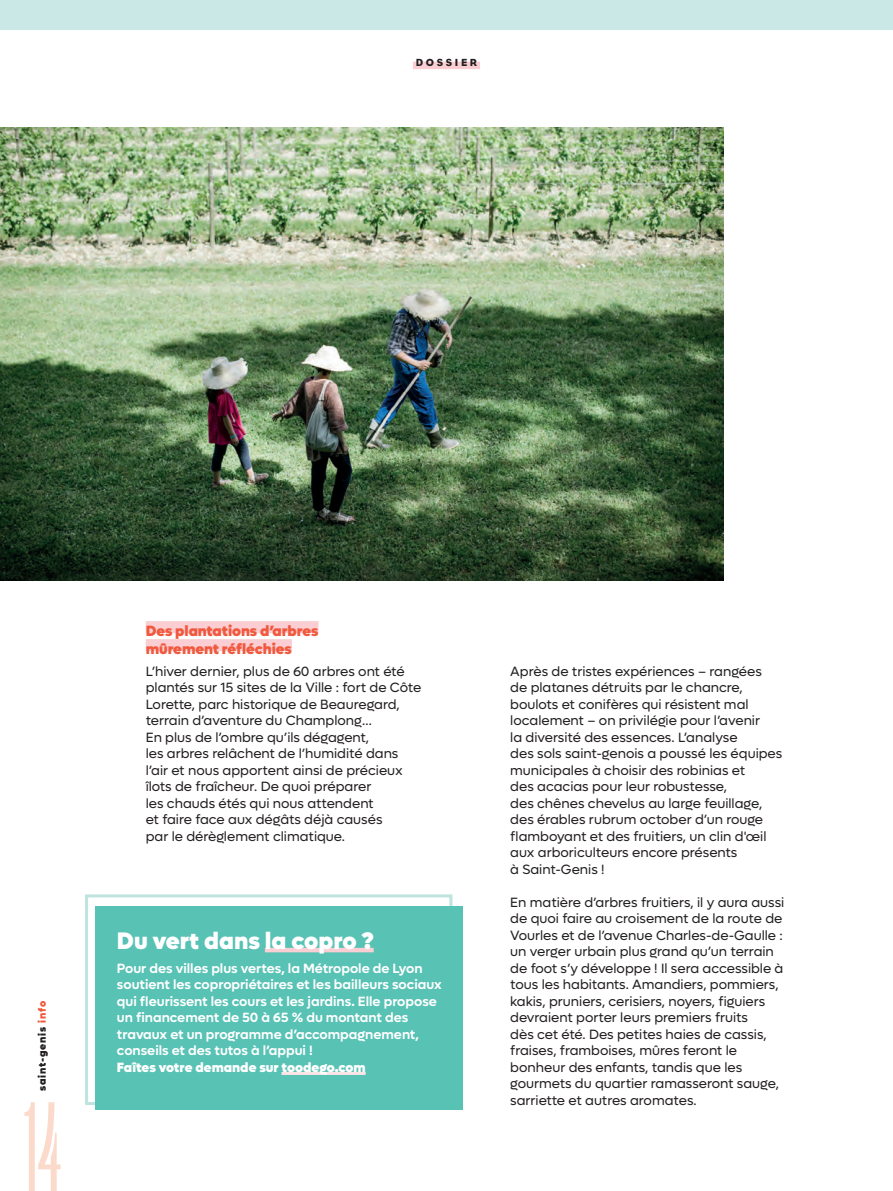
<style>
.page{position:relative;width:893px;height:1191px;background:#fff}
.page>*{position:absolute;margin:0;border:0;box-sizing:border-box;transform-origin:0 0}
.t1{font:500 93.9px "Tusker Grotesk 2500";color:#fcdacb}
.t2{font:900 24px "Lufga";color:#fff}
.t3{font:900 15px/18px "Lufga";letter-spacing:-.005em;color:#f0593e}
.t4{font:13.5px/16.5px "Lufga";color:#231f20}
.t5{font:600 13.5px/16.5px "Lufga";color:#fff}
.t6{font:900 13.5px "Lufga";color:#fff}
.t7{font:900 10.5px "Lufga";letter-spacing:.08em;color:#231f20}
.t8{font:10.5px "Bureau Eagle";letter-spacing:.25em;color:#231f20}
.s1{color:#f0593e}
</style>
<div class="page">
<div style="left:413px;top:62px;width:67px;height:7px;background:#faced2"></div>
<div style="left:0;top:0;width:893px;height:30px;background:#c9e8e6"></div>
<div style="left:146px;top:621px;width:172px;height:12px;background:#faced2"></div>
<div style="left:146px;top:639px;width:146px;height:12px;background:#faced2"></div>
<div style="left:85px;top:894px;width:367px;height:211px;border:3px solid #bfe3de"></div>
<div style="left:96px;top:906px;width:367px;height:203px;background:#58c2b5"></div>
<div style="left:265px;top:947px;width:109px;height:5px;background:#faced2"></div>
<hr style="left:282px;top:1072px;width:84px;height:3px;background:#fce5e7">
<img style="left:0;top:128px;width:723px;height:452px">
<p class="t8" style="left:416px;top:56px;width:63px">DOSSIER</p>
<p class="t7" style="left:36px;top:1091px;width:92px;rotate:-90deg">saint-genis <span class="s1">info</span></p>
<h1 class="t1" style="left:24px;top:1092px;width:39px">14</h1>
<p class="t3" style="left:146px;top:622px;width:174px">Des plantations d’arbres mûrement réfléchies</p>
<p class="t4" style="left:146px;top:663px;width:277px">L’hiver dernier, plus de 60 arbres ont été plantés sur 15 sites de la Ville : fort de Côte Lorette, parc historique de Beauregard, terrain d’aventure du Champlong…<br>En plus de l’ombre qu’ils dégagent,<br>les arbres relâchent de l’humidité dans l’air et nous apportent ainsi de précieux îlots de fraîcheur. De quoi préparer<br>les chauds étés qui nous attendent<br>et faire face aux dégâts déjà causés<br>par le dérèglement climatique.</p>
<p class="t4" style="left:510px;top:663px;width:274px">Après de tristes expériences – rangées<br>de platanes détruits par le chancre, boulots et conifères qui résistent mal localement – on privilégie pour l’avenir<br>la diversité des essences. L’analyse<br>des sols saint-genois a poussé les équipes municipales à choisir des robinias et<br>des acacias pour leur robustesse,<br>des chênes chevelus au large feuillage, des érables rubrum october d’un rouge flamboyant et des fruitiers, un clin d'œil aux arboriculteurs encore présents<br>à Saint-Genis !</p>
<p class="t4" style="left:510px;top:894px;width:276px">En matière d’arbres fruitiers, il y aura aussi de quoi faire au croisement de la route de Vourles et de l’avenue Charles-de-Gaulle : un verger urbain plus grand qu’un terrain de foot s’y développe ! Il sera accessible à tous les habitants. Amandiers, pommiers, kakis, pruniers, cerisiers, noyers, figuiers devraient porter leurs premiers fruits<br>dès cet été. Des petites haies de cassis, fraises, framboises, mûres feront le bonheur des enfants, tandis que les gourmets du quartier ramasseront sauge, sarriette et autres aromates.</p>
<h2 class="t2" style="left:117px;top:925px;width:258px">Du vert dans la copro ?</h2>
<p class="t5" style="left:117px;top:960px;width:326px">Pour des villes plus vertes, la Métropole de Lyon soutient les copropriétaires et les bailleurs sociaux qui fleurissent les cours et les jardins. Elle propose un financement de 50 à 65 % du montant des travaux et un programme d’accompagnement, conseils et des tutos à l’appui !</p>
<p class="t6" style="left:117px;top:1059px;width:250px">Faîtes votre demande sur toodego.com</p>
</div>
